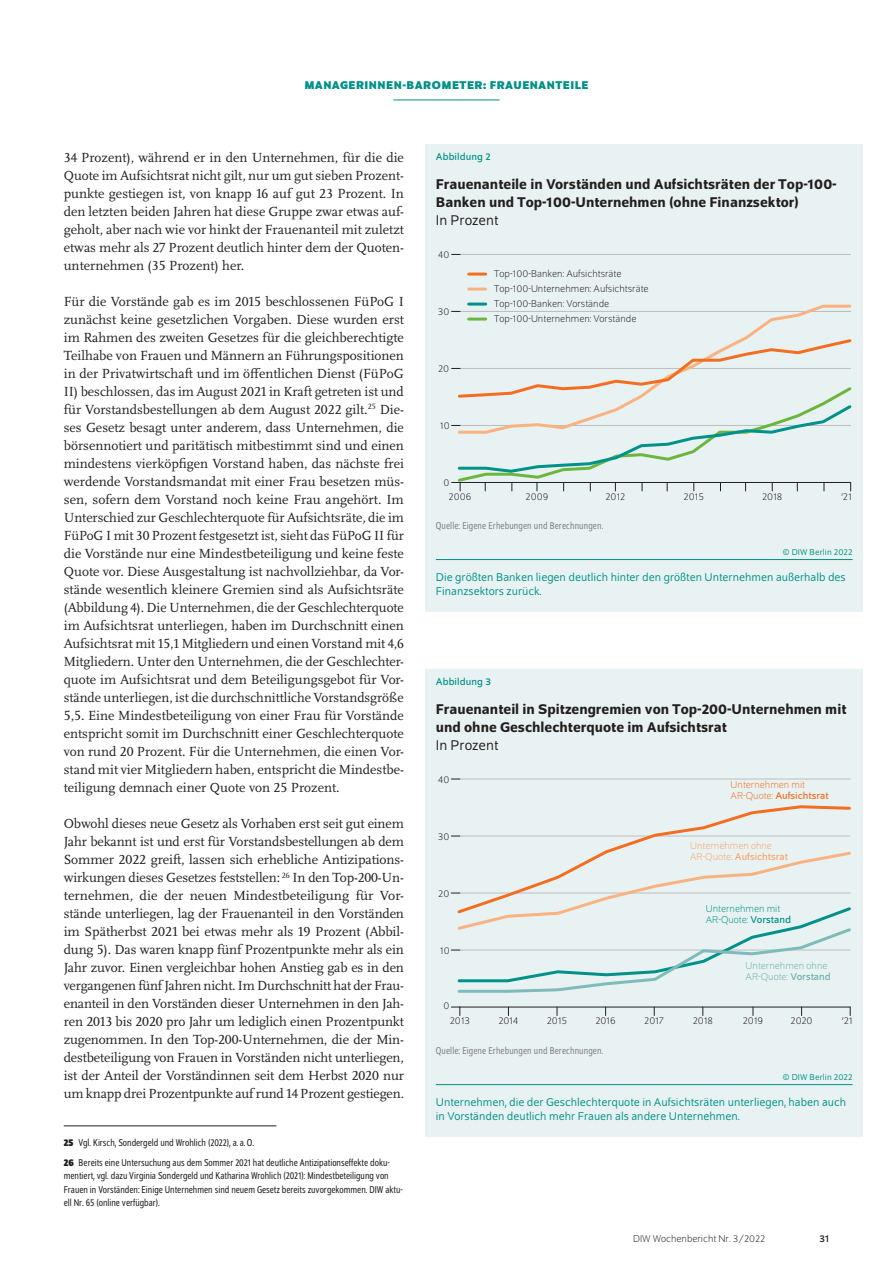
<style>
.page{position:relative;width:893px;height:1263px;background:#fff}
.page>*{position:absolute;margin:0;border:0;box-sizing:border-box;transform-origin:0 0}
.t1{font:500 15px/18px "Schumpeter";color:#231f20}
.t2{font:15px "Schumpeter Blond";color:#231f20}
.t3{font:13.8px/18px "Scala Pro";color:#231f20;text-align:justify}
.t4{font:12px/13.5px "Schumpeter Blond";color:#009188}
.t5{font:700 12px "Schumpeter";letter-spacing:.04em;color:#009188}
.t6{font:semi-condensed 10.5px/13.5px "Schumpeter Blond";color:#231f20}
.t7{font:300 10.5px/15px "Schumpeter";color:#231f20}
.t8{font:semi-condensed 10.5px "Schumpeter Blond";letter-spacing:.01em;color:#808285}
.t9{font:300 10.5px/10.9px "Schumpeter";color:#f9a46e}
.t10{font:300 10.5px/10.9px "Schumpeter";color:#f36e21}
.t11{font:300 10.5px/10.9px "Schumpeter";color:#66b1af}
.t12{font:300 10.5px/10.9px "Schumpeter";color:#009188}
.t13{font:10.5px "Schumpeter";letter-spacing:.01em;color:#009188}
.t14{font:10.5px "Schumpeter";color:#231f20}
.t15{font:9px "Schumpeter Blond";letter-spacing:.01em;color:#009188}
.s1{font-family:"Schumpeter";font-weight:700}
.s2{font-weight:400}
</style>
<div class="page">
<hr style="left:393px;top:100px;width:107px;height:1px;background:#009188">
<hr style="left:64px;top:1125px;width:212px;height:1px;background:#231f20">
<div style="left:425px;top:144px;width:438px;height:468px;background:#e9f2f2"></div>
<hr style="left:460px;top:254px;width:391px;height:1px;background:#bcbdc0">
<svg style="left:456px;top:303px;width:396px;height:34px"></svg>
<hr style="left:469px;top:288px;width:17px;height:3px;background:#f9b281">
<hr style="left:469px;top:303px;width:17px;height:3px;background:#009188">
<hr style="left:469px;top:318px;width:17px;height:3px;background:#6cb640">
<hr style="left:469px;top:273px;width:17px;height:3px;background:#f36e21">
<svg style="left:452px;top:337px;width:400px;height:154px"></svg>
<hr style="left:436px;top:559px;width:417px;height:1px;background:#009188">
<div style="left:425px;top:669px;width:438px;height:468px;background:#e9f2f2"></div>
<hr style="left:460px;top:779px;width:390px;height:1px;background:#bcbdc0">
<hr style="left:460px;top:1007px;width:390px;height:1px;background:#231f20">
<svg style="left:451px;top:1007px;width:10px;height:8px"></svg>
<svg style="left:451px;top:805px;width:400px;height:188px"></svg>
<hr style="left:436px;top:1084px;width:417px;height:1px;background:#009188">
<p class="t5" style="left:305px;top:79px;width:285px">MANAGERINNEN-BAROMETER: FRAUENANTEILE</p>
<p class="t3" style="left:64px;top:148px;width:342px">34 Prozent), während er in den Unternehmen, für die die Quote im Aufsichtsrat nicht gilt, nur um gut sieben Prozent&shy;punkte gestiegen ist, von knapp 16 auf gut 23 Prozent. In den letzten beiden Jahren hat diese Gruppe zwar etwas auf&shy;geholt, aber nach wie vor hinkt der Frauenanteil mit zuletzt etwas mehr als 27 Prozent deutlich hinter dem der Quoten&shy;unternehmen (35 Prozent) her.</p>
<p class="t3" style="left:64px;top:292px;width:342px">Für die Vorstände gab es im 2015 beschlossenen FüPoG I zunächst keine gesetzlichen Vorgaben. Diese wurden erst im Rahmen des zweiten Gesetzes für die gleichberechtigte Teilhabe von Frauen und Männern an Führungspositionen in der Privatwirtschaft und im öffentlichen Dienst (FüPoG II) beschlossen, das im August 2021 in Kraft getreten ist und für Vorstandsbestellungen ab dem August 2022 gilt.<sup>25</sup> Die&shy;ses Gesetz besagt unter anderem, dass Unternehmen, die börsennotiert und paritätisch mitbestimmt sind und einen mindestens vierköpfigen Vorstand haben, das nächste frei werdende Vorstandsmandat mit einer Frau besetzen müs&shy;sen, sofern dem Vorstand noch keine Frau angehört. Im Unterschied zur Geschlechterquote für Aufsichtsräte, die im FüPoG I mit 30 Prozent festgesetzt ist, sieht das FüPoG II für die Vorstände nur eine Mindestbeteiligung und keine feste Quote vor. Diese Ausgestaltung ist nachvollziehbar, da Vor&shy;stände wesentlich kleinere Gremien sind als Aufsichtsräte (Abbildung 4). Die Unternehmen, die der Geschlechterquote im Aufsichtsrat unterliegen, haben im Durchschnitt einen Aufsichtsrat mit 15,1 Mitgliedern und einen Vorstand mit 4,6<br>Mitgliedern. Unter den Unternehmen, die der Geschlechter&shy;quote im Aufsichtsrat und dem Beteiligungsgebot für Vor&shy;stände unterliegen, ist die durchschnittliche Vorstandsgröße 5,5. Eine Mindestbeteiligung von einer Frau für Vorstände entspricht somit im Durchschnitt einer Geschlechterquote von rund 20 Prozent. Für die Unternehmen, die einen Vor&shy;stand mit vier Mitgliedern haben, entspricht die Mindestbe&shy;teiligung demnach einer Quote von 25 Prozent.</p>
<p class="t3" style="left:64px;top:814px;width:342px">Obwohl dieses neue Gesetz als Vorhaben erst seit gut einem Jahr bekannt ist und erst für Vorstandsbestellungen ab dem Sommer 2022 greift, lassen sich erhebliche Antizipations&shy;wirkungen dieses Gesetzes feststellen: <sup>26</sup> In den Top-200-Un&shy;ternehmen, die der neuen Mindestbeteiligung für Vor&shy;stände unterliegen, lag der Frauenanteil in den Vorständen im Spätherbst 2021 bei etwas mehr als 19 Prozent (Abbil&shy;dung 5). Das waren knapp fünf Prozentpunkte mehr als ein Jahr zuvor. Einen vergleichbar hohen Anstieg gab es in den vergangenen fünf Jahren nicht. Im Durchschnitt hat der Frau&shy;enanteil in den Vorständen dieser Unternehmen in den Jah&shy;ren 2013 bis 2020 pro Jahr um lediglich einen Prozentpunkt zugenommen. In den Top-200-Unternehmen, die der Min&shy;destbeteiligung von Frauen in Vorständen nicht unterliegen, ist der Anteil der Vorständinnen seit dem Herbst 2020 nur um knapp drei Prozentpunkte auf rund 14 Prozent gestiegen.</p>
<p class="t6" style="left:64px;top:1133px;width:328px;line-height:20px"><span class="s1">25</span> Vgl. Kirsch, Sondergeld und Wrohlich (2022), a.a.O.<br><span class="s1">26</span> Bereits eine Untersuchung aus dem Sommer 2021 hat deutliche Antizipationseffekte doku-</p>
<p class="t6" style="left:64px;top:1169px;width:341px">mentiert, vgl. dazu Virginia Sondergeld und Katharina Wrohlich (2021): Mindestbeteiligung von<br>Frauen in Vorständen: Einige Unternehmen sind neuem Gesetz bereits zuvorgekommen. DIW aktu&shy;ell Nr. 65 (online verfügbar).</p>
<p class="t13" style="left:436px;top:151px;width:56px">Abbildung 2</p>
<p class="t1" style="left:436px;top:175px;width:402px">Frauenanteile in Vorständen und Aufsichtsräten der Top-100-<br>Banken und Top-100-Unternehmen (ohne Finanzsektor)</p>
<p class="t2" style="left:436px;top:212px;width:64px">In Prozent</p>
<p class="t7" style="left:438px;top:248px;width:13px">40</p>
<p class="t7" style="left:438px;top:305px;width:13px">30</p>
<p class="t7" style="left:438px;top:362px;width:13px">20</p>
<p class="t7" style="left:440px;top:419px;width:11px">10</p>
<p class="t7" style="left:444px;top:475px;width:7px">0</p>
<p class="t7" style="left:494px;top:267px;width:156px">Top-100-Banken: Aufsichtsräte Top-100-Unternehmen: Aufsichtsräte Top-100-Banken: Vorstände Top-100-Unternehmen: Vorstände</p>
<p class="t7" style="left:449px;top:489px;width:24px">2006</p>
<p class="t7" style="left:526px;top:489px;width:24px">2009</p>
<p class="t7" style="left:605px;top:489px;width:21px">2012</p>
<p class="t7" style="left:684px;top:489px;width:22px">2015</p>
<p class="t7" style="left:762px;top:489px;width:22px">2018</p>
<p class="t7" style="left:841px;top:489px;width:12px">’21</p>
<p class="t8" style="left:436px;top:520px;width:169px">Quelle: Eigene Erhebungen und Berechnungen.</p>
<p class="t15" style="left:782px;top:548px;width:72px">© DIW Berlin 2022</p>
<p class="t4" style="left:436px;top:571px;width:411px">Die größten Banken liegen deutlich hinter den größten Unternehmen außerhalb des<br>Finanzsektors zurück.</p>
<p class="t13" style="left:436px;top:677px;width:57px">Abbildung 3</p>
<p class="t1" style="left:436px;top:700px;width:412px">Frauenanteil in Spitzengremien von Top-200-Unternehmen mit und ohne Geschlechterquote im Aufsichtsrat</p>
<p class="t2" style="left:436px;top:738px;width:64px">In Prozent</p>
<p class="t7" style="left:438px;top:772px;width:13px">40</p>
<p class="t7" style="left:438px;top:829px;width:13px">30</p>
<p class="t7" style="left:438px;top:886px;width:13px">20</p>
<p class="t7" style="left:440px;top:943px;width:11px">10</p>
<p class="t7" style="left:444px;top:999px;width:7px">0</p>
<p class="t10" style="left:731px;top:779px;width:100px">Unternehmen mit<br>AR-Quote: <span class="s2">Aufsichtsrat</span></p>
<p class="t9" style="left:690px;top:841px;width:100px">Unternehmen ohne<br>AR-Quote: <span class="s2">Aufsichtsrat</span></p>
<p class="t12" style="left:706px;top:903px;width:87px">Unternehmen mit<br>AR-Quote: <span class="s2">Vorstand</span></p>
<p class="t11" style="left:746px;top:961px;width:87px">Unternehmen ohne<br>AR-Quote: <span class="s2">Vorstand</span></p>
<p class="t7" style="left:450px;top:1014px;width:22px">2013</p>
<p class="t7" style="left:498px;top:1014px;width:22px">2014</p>
<p class="t7" style="left:547px;top:1014px;width:22px">2015</p>
<p class="t7" style="left:595px;top:1014px;width:22px">2016</p>
<p class="t7" style="left:644px;top:1014px;width:21px">2017</p>
<p class="t7" style="left:693px;top:1014px;width:22px">2018</p>
<p class="t7" style="left:743px;top:1014px;width:22px">2019</p>
<p class="t7" style="left:791px;top:1014px;width:23px">2020</p>
<p class="t7" style="left:842px;top:1014px;width:12px">’21</p>
<p class="t8" style="left:436px;top:1045px;width:169px">Quelle: Eigene Erhebungen und Berechnungen.</p>
<p class="t15" style="left:782px;top:1073px;width:72px">© DIW Berlin 2022</p>
<p class="t4" style="left:436px;top:1096px;width:412px">Unternehmen, die der Geschlechterquote in Aufsichtsräten unterliegen, haben auch in Vorständen deutlich mehr Frauen als andere Unternehmen.</p>
<p class="t7" style="left:633px;top:1231px;width:134px">DIW Wochenbericht Nr. 3/2022</p>
<p class="t14" style="left:820px;top:1233px;width:11px">31</p>
</div>
